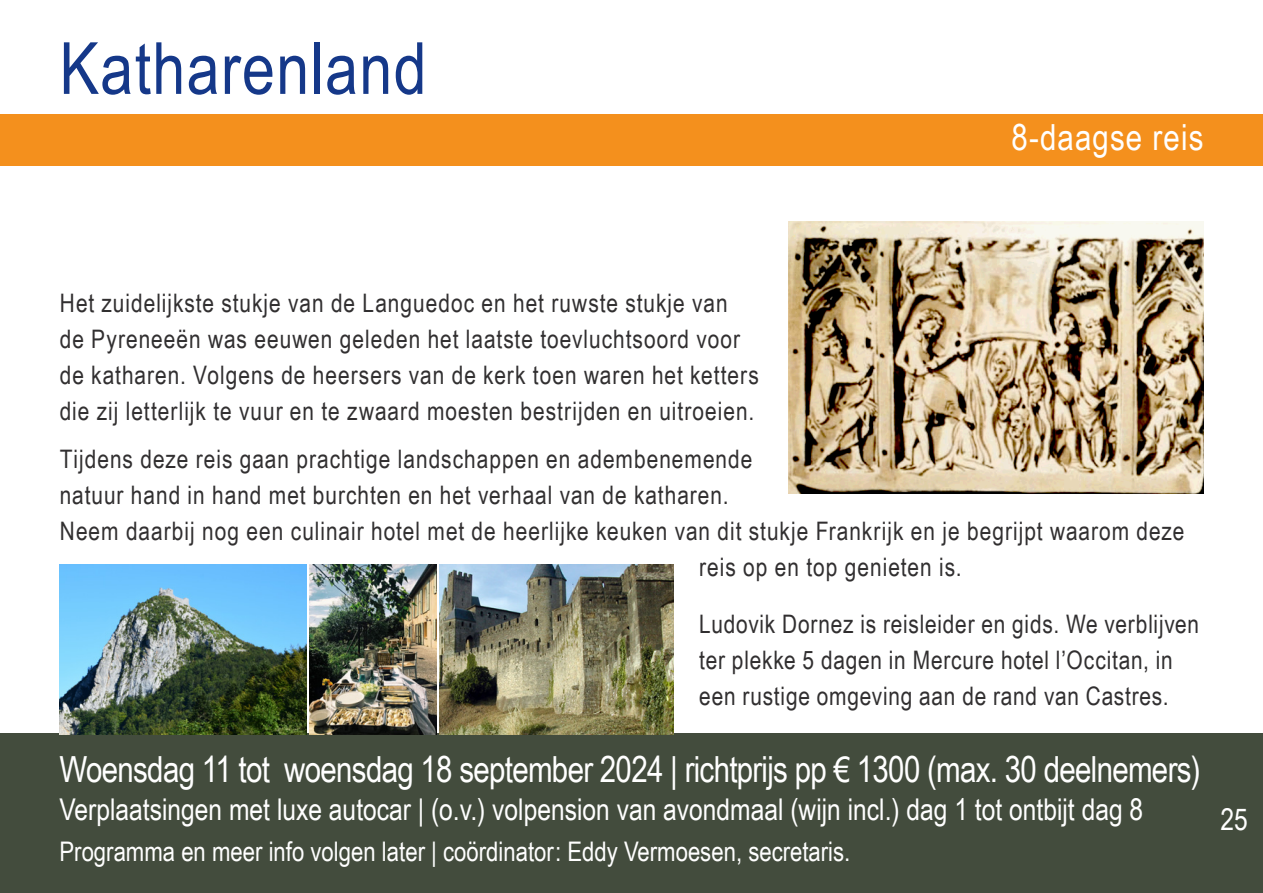
<style>
.page{position:relative;width:1263px;height:893px;background:#fff}
.page>*{position:absolute;margin:0;border:0;box-sizing:border-box;transform-origin:0 0}
.t1{font:72px "Arial Narrow";letter-spacing:.02em;color:#153889}
.t2{font:36px "Arial Narrow";letter-spacing:-.02em;color:#fff}
.t3{font:36px "Arial Narrow";letter-spacing:.03em;color:#fff}
.t4{font:30px "Arial Narrow";color:#fff}
.t5{font:27px "Arial Narrow";color:#fff}
.t6{font:25.5px/36px "Arial Narrow";letter-spacing:.035em;color:#312f30}
</style>
<div class="page">
<div style="left:0;top:733px;width:1263px;height:160px;background:#434c3d"></div>
<div style="left:0;top:115px;width:1263px;height:51px;background:#f4901d"></div>
<img style="left:788px;top:222px;width:415px;height:271px">
<img style="left:310px;top:564px;width:126px;height:171px">
<img style="left:60px;top:564px;width:246px;height:171px">
<img style="left:440px;top:564px;width:234px;height:171px">
<h1 class="t1" style="left:60px;top:16px;width:369px">Katharenland</h1>
<h2 class="t3" style="left:1011px;top:111px;width:193px">8-daagse reis</h2>
<p class="t6" style="left:60px;top:284px;width:701px">Het zuidelijkste stukje van de Languedoc en het ruwste stukje van<br>de Pyreneeën was eeuwen geleden het laatste toevluchtsoord voor de katharen. Volgens de heersers van de kerk toen waren het ketters die zij letterlijk te vuur en te zwaard moesten bestrijden en uitroeien.</p>
<p class="t6" style="left:60px;top:440px;width:694px">Tijdens deze reis gaan prachtige landschappen en adembenemende</p>
<p class="t6" style="left:60px;top:476px;width:670px">natuur hand in hand met burchten en het verhaal van de katharen.</p>
<p class="t6" style="left:60px;top:512px;width:1126px">Neem daarbij nog een culinair hotel met de heerlijke keuken van dit stukje Frankrijk en je begrijpt waarom deze</p>
<p class="t6" style="left:699px;top:548px;width:264px">reis op en top genieten is.</p>
<p class="t6" style="left:699px;top:605px;width:501px">Ludovik Dornez is reisleider en gids. We verblijven ter plekke 5 dagen in Mercure hotel l’Occitan, in een rustige omgeving aan de rand van Castres.</p>
<h2 class="t2" style="left:60px;top:743px;width:1142px">Woensdag 11 tot woensdag 18 september 2024 | richtprijs pp € 1300 (max. 30 deelnemers)</h2>
<p class="t4" style="left:60px;top:788px;width:1085px">Verplaatsingen met luxe autocar | (o.v.) volpension van avondmaal (wijn incl.) dag 1 tot ontbijt dag 8</p>
<p class="t5" style="left:60px;top:831px;width:792px">Programma en meer info volgen later | coördinator: Eddy Vermoesen, secretaris.</p>
<p class="t4" style="left:1220px;top:797px;width:29px">25</p>
<h2 class="t2" style="left:1212px;top:795px;width:34px">25</h2>
</div>
